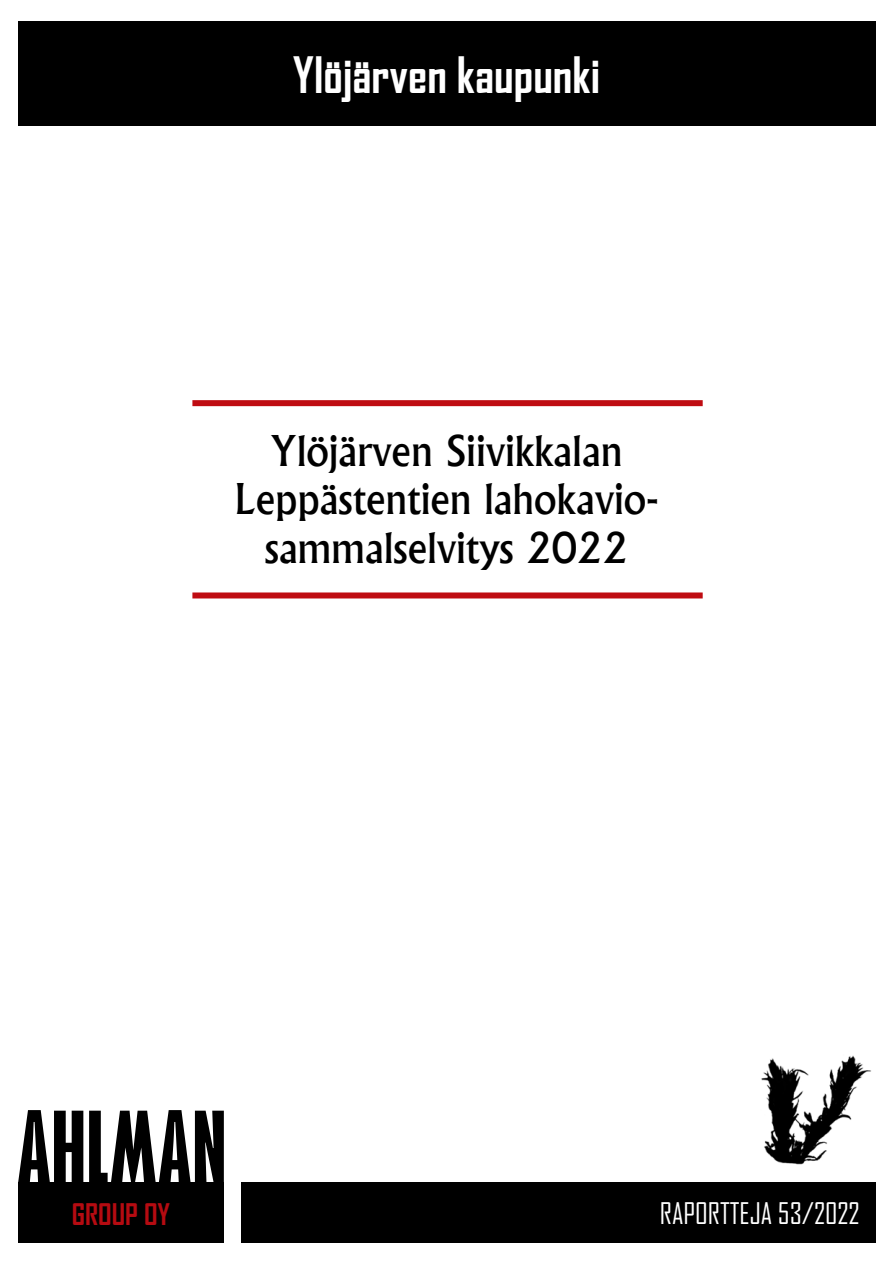
<style>
.page{position:relative;width:893px;height:1263px;background:#fff}
.page>*{position:absolute;margin:0;border:0;box-sizing:border-box;transform-origin:0 0}
.t1{font:700 extra-condensed 90px "Gill Sans";color:#000;scale:1.21 1}
.t2{font:700 48px "Agency FB";color:#fff}
.t3{font:500 40.5px "Albertus";color:#000}
.t4{font:28.5px "Agency FB";color:#fff}
.t5{font:700 28.5px "Agency FB";color:#b50b11}
</style>
<div class="page">
<div style="left:18px;top:21px;width:858px;height:104px;background:#000"></div>
<div style="left:242px;top:1182px;width:634px;height:60px;background:#000"></div>
<div style="left:18px;top:1182px;width:206px;height:60px;background:#000"></div>
<div style="left:192px;top:400px;width:511px;height:6px;background:#bf0c12"></div>
<div style="left:192px;top:592px;width:511px;height:6px;background:#bf0c12"></div>
<img style="left:761px;top:1055px;width:110px;height:110px">
<p class="t2" style="left:293px;top:45px;width:309px">Ylöjärven kaupunki</p>
<p class="t3" style="left:271px;top:426px;width:353px">Ylöjärven Siivikkalan</p>
<p class="t3" style="left:234px;top:474px;width:426px">Leppästentien lahokavio-</p>
<p class="t3" style="left:265px;top:523px;width:365px">sammalselvitys 2022</p>
<p class="t1" style="left:17px;top:1092px;width:175px">AHLMAN</p>
<p class="t5" style="left:72px;top:1197px;width:100px">GROUP OY</p>
<p class="t4" style="left:660px;top:1195px;width:201px">RAPORTTEJA 53/2022</p>
</div>
